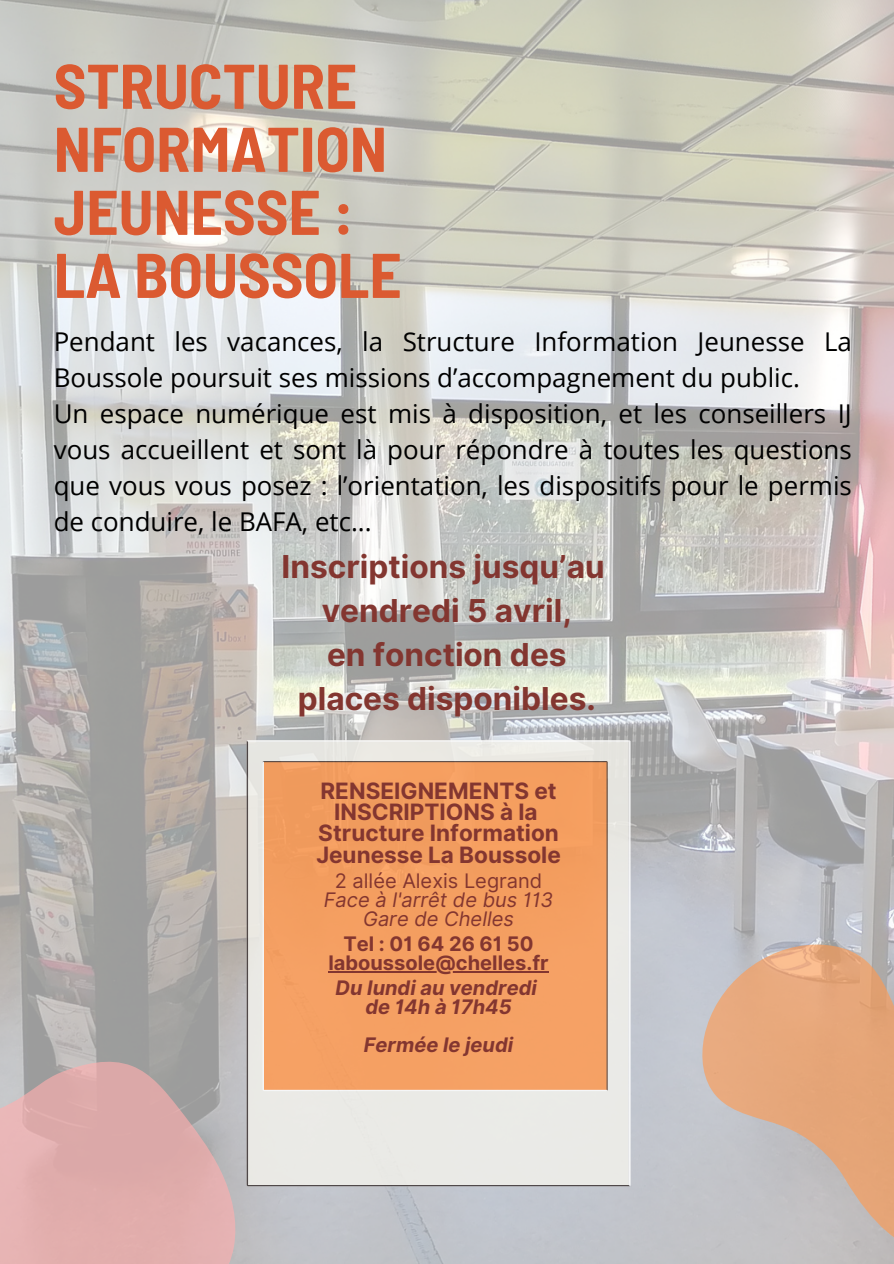
<style>
.page{position:relative;width:894px;height:1264px;background:#fff}
.page>*{position:absolute;margin:0;border:0;box-sizing:border-box;transform-origin:0 0}
.t1{font:700 semi-condensed 63px/63px "Barlow";color:#db5a31}
.t2{font:700 31.5px/43.8px "Inter";color:#833630;text-align:center}
.t3{font:25.95px/36px "Open Sans";color:#000}
.t4{font:700 22.5px/21.1px "Inter";color:#833630;text-align:center}
.t5{font:700 20.1px/25.3px "Inter";color:#833630;text-align:center}
.t6{font:italic 20.1px "Inter";color:#833630}
.t7{font:italic 700 20.1px/37.7px "Inter";color:#833630}
.t8{font:20.1px "Inter";color:#833630}
.s1{font-style:italic}
</style>
<div class="page">
<img style="left:0;top:0;width:893px;height:1263px">
<svg style="left:0;top:1061px;width:235px;height:202px;background:#d7acac"></svg>
<svg style="left:702px;top:944px;width:191px;height:307px;background:#d6b198"></svg>
<svg style="left:247px;top:740px;width:383px;height:445px;background:#efb78d"></svg>
<hr style="left:328px;top:971px;width:220px;height:1px;background:#833630">
<h3 class="t1" style="left:54px;top:52px;width:349px">STRUCTURE<br>NFORMATION<br>JEUNESSE :<br>LA BOUSSOLE</h3>
<h1 class="t3" style="left:54px;top:322px;width:799px">Pendant les vacances, la Structure Information Jeunesse La Boussole poursuit ses missions d’accompagnement du public.<br>Un espace numérique est mis à disposition, et les conseillers IJ vous accueillent et sont là pour répondre à toutes les questions que vous vous posez : l’orientation, les dispositifs pour le permis de conduire, le BAFA, etc...</h1>
<h5 class="t2" style="left:281px;top:545px;width:324px">Inscriptions jusqu’au vendredi 5 avril,<br>en fonction des places disponibles.</h5>
<h2 class="t4" style="left:316px;top:780px;width:246px">RENSEIGNEMENTS et<br>INSCRIPTIONS à la<br>Structure Information<br>Jeunesse La Boussole</h2>
<p class="t8" style="left:334px;top:868px;width:209px">2 allée Alexis Legrand</p>
<h4 class="t6" style="left:323px;top:887px;width:231px">Face à l'arrêt de bus 113</h4>
<p class="t6" style="left:363px;top:906px;width:152px">Gare de Chelles</p>
<p class="t5" style="left:343px;top:931px;width:192px">Tel : 01 64 26 61 50</p>
<p class="t5" style="left:328px;top:949px;width:222px">laboussole@chelles.fr<br><span class="s1">Du lundi au vendredi</span></p>
<h5 class="t7" style="left:364px;top:988px;width:151px">de 14h à 17h45<br>Fermée le jeudi</h5>
</div>
